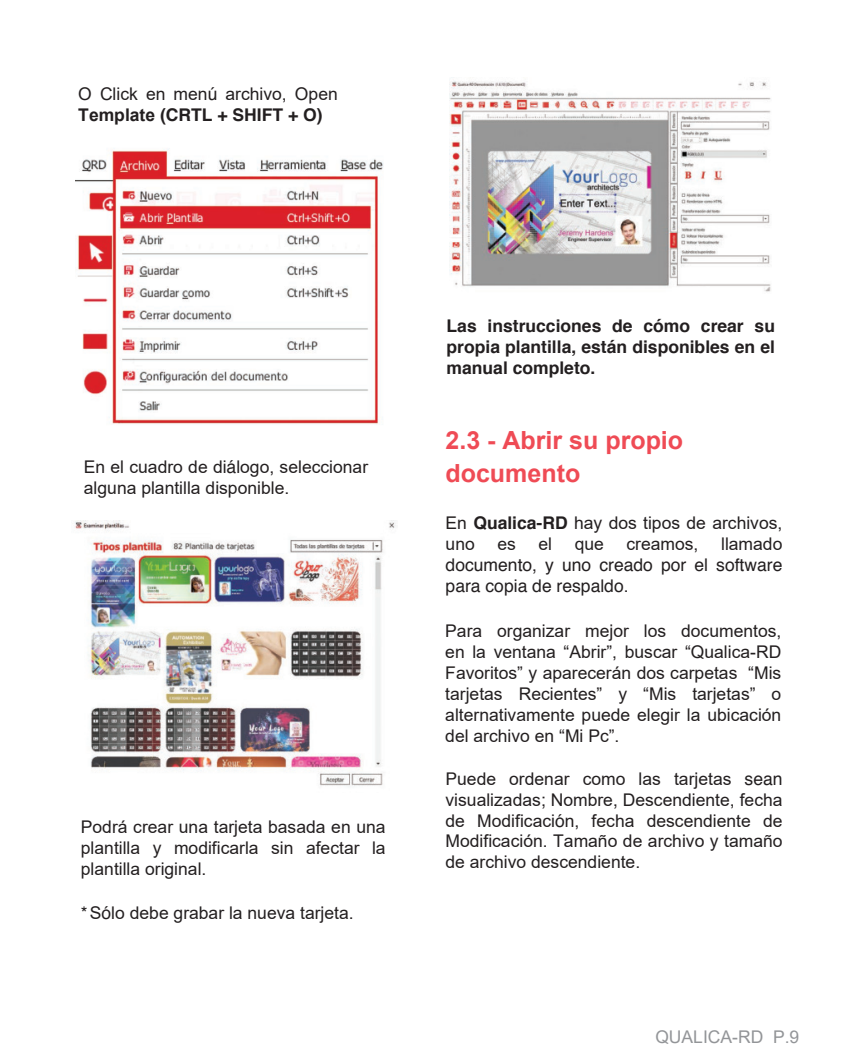
<style>
.page{position:relative;width:851px;height:1063px;background:#fff}
.page>*{position:absolute;margin:0;border:0;box-sizing:border-box;transform-origin:0 0}
.t1{font:700 25px/33px "Arial";color:#ef4b55}
.t2{font:17.5px/21px "Arial";color:#231f20;text-align:justify}
.t3{font:700 17.5px/21px "Helvetica";color:#231f20;text-align:justify}
.t4{font:17.5px/21px "Helvetica";color:#231f20}
.t5{font:700 17.5px "Helvetica";color:#231f20}
.t6{font:17.5px "Arial";color:#939598}
.s1{font-family:"Helvetica"}
.s2{font-family:"Arial"}
.s3{font-family:"Helvetica";font-weight:700}
.s4{font-style:inherit}
</style>
<div class="page">
<img style="left:75px;top:149px;width:308px;height:275px">
<img style="left:75px;top:521px;width:321px;height:265px">
<img style="left:449px;top:77px;width:322px;height:215px">
<p class="t2" style="left:78px;top:83px;width:261px">O Click en men<span class="s1">ú</span> archivo, Open</p>
<p class="t5" style="left:78px;top:101px;width:246px"><span class="s2">Template</span> (CRTL + SHIFT + O)</p>
<p class="t2" style="left:84px;top:456px;width:286px">En el cuadro de di<span class="s1">á</span>logo, seleccionar alguna plantilla disponible.</p>
<p class="t2" style="left:81px;top:816px;width:306px">Podrá crear una tarjeta basada en una plantilla y modificarla sin afectar la plantilla original.</p>
<p class="t2" style="left:81px;top:902px;width:274px"><span class="s1">*</span> S<span class="s1">ó</span>lo debe grabar la nueva tarjeta.</p>
<p class="t3" style="left:446px;top:316px;width:330px">Las instrucciones de cómo crear su propia plantilla, están disponibles en el manual completo.</p>
<h1 class="t1" style="left:445px;top:424px;width:239px">2.3 - Abrir su propio documento</h1>
<p class="t2" style="left:445px;top:512px;width:338px">En <span class="s3">Qualica-RD</span> hay dos tipos de archivos, uno</p>
<p class="t2" style="left:497px;top:533px;width:20px">es</p>
<p class="t2" style="left:538px;top:533px;width:15px">el</p>
<p class="t2" style="left:574px;top:533px;width:31px">que</p>
<p class="t2" style="left:626px;top:533px;width:73px">creamos,</p>
<p class="t2" style="left:721px;top:533px;width:63px">llamado</p>
<p class="t4" style="left:445px;top:554px;width:338px">documento, y uno creado por el software para copia de respaldo.</p>
<p class="t2" style="left:445px;top:620px;width:337px">Para organizar mejor los documentos, en la ventana “Abrir”, buscar “Qualica-RD Favoritos” y aparecerán dos carpetas “Mis tarjetas Recientes” y “Mis tarjetas” <span class="s4">o </span>alternativamente puede elegir la ubicación del archivo en “Mi Pc”.</p>
<p class="t2" style="left:445px;top:768px;width:338px"><span class="s1">P</span>uede ordenar como las tarjetas <span class="s1">sean </span>visualizadas<span class="s1">;</span> Nombre<span class="s1">,</span> Descendiente, fecha de Modificaci<span class="s1">ó</span>n, fecha descendiente de Modificaci<span class="s4">ó</span>n<span class="s1">.</span> Tamaño de archivo y tamaño de archivo descendiente.</p>
<p class="t6" style="left:655px;top:1025px;width:145px">QUALICA-RD P.9</p>
</div>
